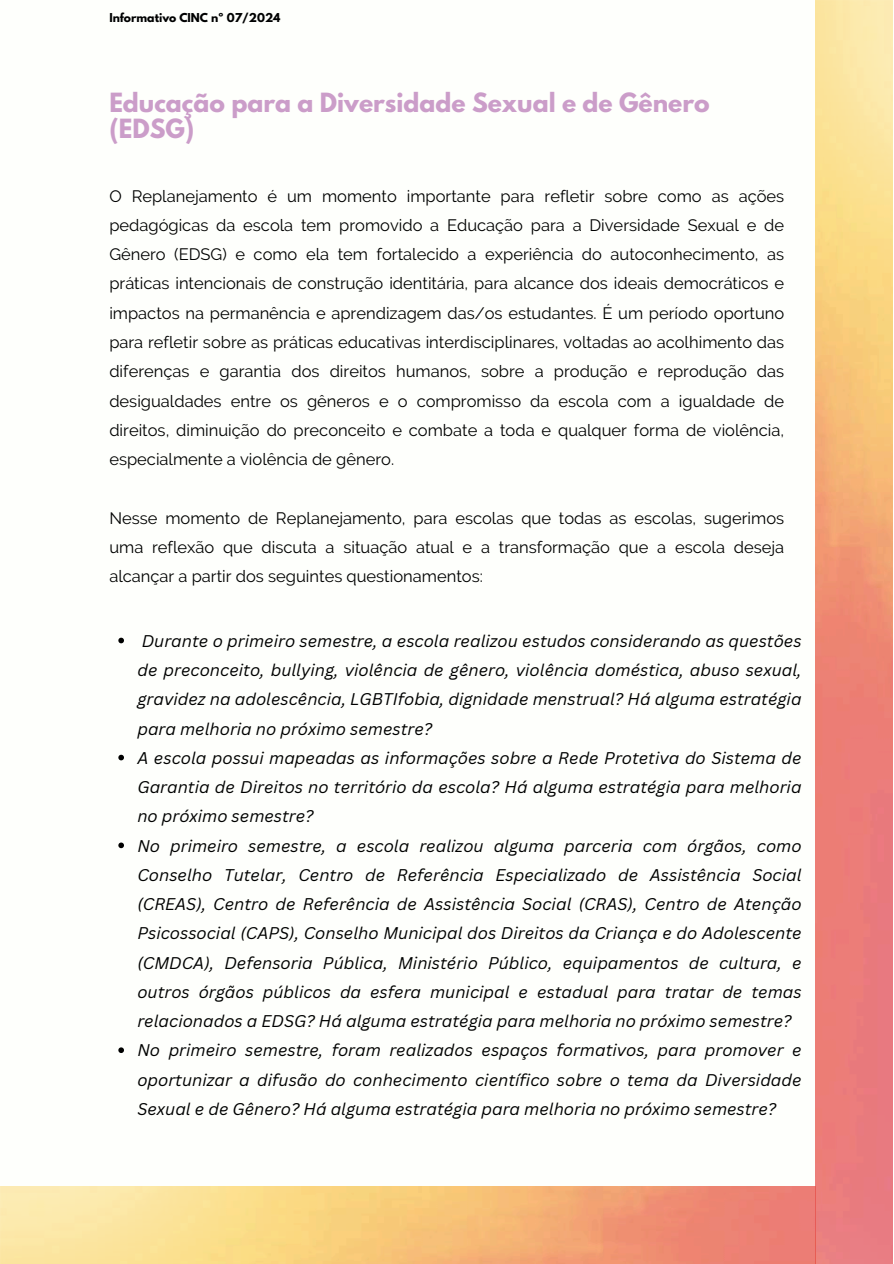
<style>
.page{position:relative;width:894px;height:1264px;background:#fff}
.page>*{position:absolute;margin:0;border:0;box-sizing:border-box;transform-origin:0 0}
.t1{font:700 23.4px/25.8px "League Spartan";color:#cb9dc9}
.t2{font:italic 16.5px/29.2px "Canva Sans";color:#000}
.t3{font:16.5px/29.2px "Raleway";color:#000;text-align:justify}
.t4{font:700 10.95px "League Spartan";color:#000001}
</style>
<div class="page">
<img style="left:815px;top:0;width:77px;height:1263px">
<svg style="left:118px;top:637px;width:6px;height:6px"></svg>
<svg style="left:118px;top:754px;width:6px;height:6px"></svg>
<svg style="left:118px;top:842px;width:6px;height:6px"></svg>
<svg style="left:118px;top:1047px;width:6px;height:6px"></svg>
<p class="t4" style="left:109px;top:9px;width:173px">Informativo CINC nº 07/2024</p>
<h1 class="t1" style="left:109px;top:89px;width:601px">Educação para a Diversidade Sexual e de Gênero (EDSG)</h1>
<p class="t3" style="left:109px;top:181px;width:676px">O Replanejamento é um momento importante para refletir sobre como as ações pedagógicas da escola tem promovido a Educação para a Diversidade Sexual e de Gênero (EDSG) e como ela tem fortalecido a experiência do autoconhecimento, as práticas intencionais de construção identitária, para alcance dos ideais democráticos e impactos na permanência e aprendizagem das/os estudantes. É um período oportuno para refletir sobre as práticas educativas interdisciplinares, voltadas ao acolhimento das diferenças e garantia dos direitos humanos, sobre a produção e reprodução das desigualdades entre os gêneros e o compromisso da escola com a igualdade de direitos, diminuição do preconceito e combate a toda e qualquer forma de violência, especialmente a violência de gênero.</p>
<p class="t3" style="left:109px;top:503px;width:676px">Nesse momento de Replanejamento, para escolas que todas as escolas, sugerimos uma reflexão que discuta a situação atual e a transformação que a escola deseja alcançar a partir dos seguintes questionamentos:</p>
<p class="t2" style="left:137px;top:626px;width:665px">Durante o primeiro semestre, a escola realizou estudos considerando as questões de preconceito, bullying, violência de gênero, violência doméstica, abuso sexual, gravidez na adolescência, LGBTIfobia, dignidade menstrual? Há alguma estratégia para melhoria no próximo semestre?<br>A escola possui mapeadas as informações sobre a Rede Protetiva do Sistema de Garantia de Direitos no território da escola? Há alguma estratégia para melhoria no próximo semestre?<br>No primeiro semestre, a escola realizou alguma parceria com órgãos, como Conselho Tutelar, Centro de Referência Especializado de Assistência Social (CREAS), Centro de Referência de Assistência Social (CRAS), Centro de Atenção Psicossocial (CAPS), Conselho Municipal dos Direitos da Criança e do Adolescente (CMDCA), Defensoria Pública, Ministério Público, equipamentos de cultura, e outros órgãos públicos da esfera municipal e estadual para tratar de temas relacionados a EDSG? Há alguma estratégia para melhoria no próximo semestre?<br>No primeiro semestre, foram realizados espaços formativos, para promover e oportunizar a difusão do conhecimento científico sobre o tema da Diversidade Sexual e de Gênero? Há alguma estratégia para melhoria no próximo semestre?</p>
</div>
